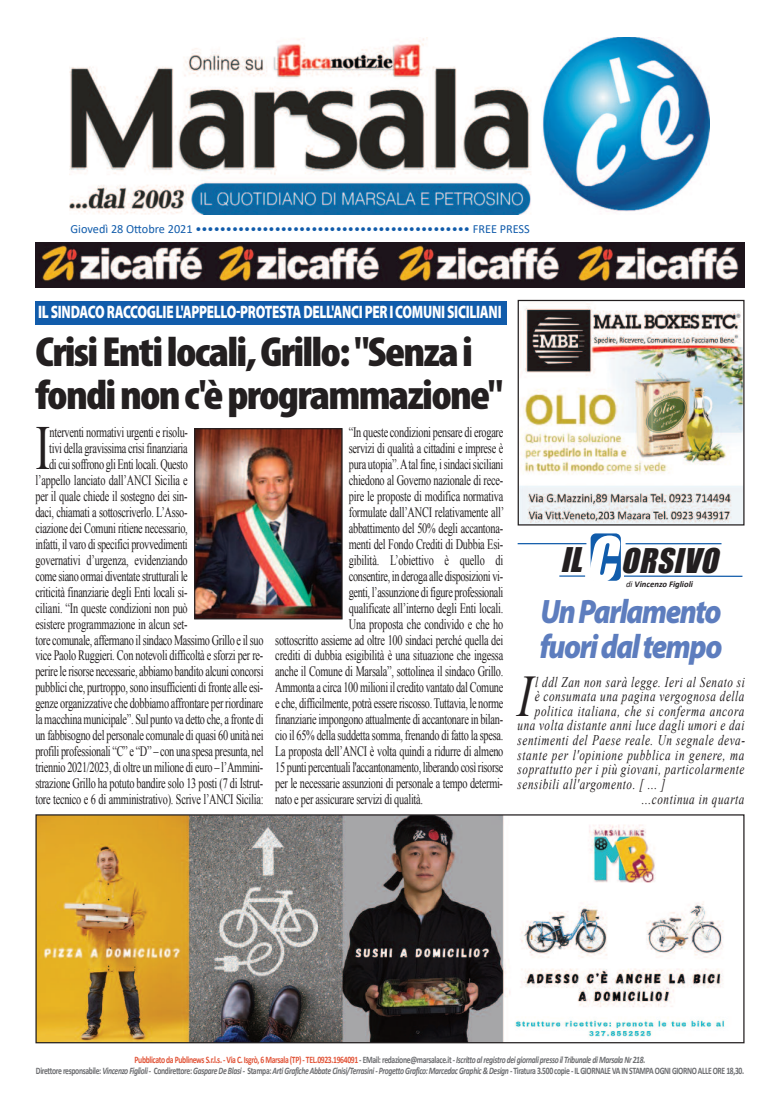
<style>
.page{position:relative;width:780px;height:1113px;background:#fff}
.page>*{position:absolute;margin:0;border:0;box-sizing:border-box;transform-origin:0 0}
.t1{font:62.62px "Times New Roman";color:#231f20;scale:.72 1}
.t2{font:italic 58.88px "Times New Roman";color:#231f20;scale:.76 1}
.t3{font:900 condensed 42.25px/42.9px "Myriad Pro";letter-spacing:-.04em;color:#231f20;scale:1.08 1}
.t4{font:italic 900 34px/34.8px "Myriad Pro";letter-spacing:-.05em;color:#5d7dbe;scale:.87 1}
.t5{font:italic 31.25px "Impact";color:#231f20}
.t6{font:900 18.12px "Myriad Pro";letter-spacing:-.02em;color:#fff;scale:.73 1}
.t7{font:italic 14.62px "Times New Roman";letter-spacing:.05em;color:#231f20;scale:.76 1}
.t8{font:14.38px "Times New Roman";letter-spacing:-.025em;color:#231f20;scale:.72 1}
.t9{font:12.38px "Calibri";color:#115cab}
.t10{font:italic 700 9.88px/11.1px "Calibri";letter-spacing:-.045em;color:#6c6d70;text-align:center;scale:.77 1}
.t11{font:italic 700 8.75px "Calibri";color:#231f20}
.s1{font-size:57px;color:#fff}
.s2{font-weight:400}
.s3{font-style:normal;color:#e15438}
.s4{font-style:normal}
</style>
<div class="page">
<img style="left:70px;top:38px;width:639px;height:176px">
<img style="left:35px;top:242px;width:709px;height:46px">
<div style="left:35px;top:301px;width:472px;height:24px;background:#115cab"></div>
<img style="left:519px;top:303px;width:223px;height:220px">
<div style="left:517px;top:300px;width:227px;height:225px;border:1px solid #231f20"></div>
<div style="left:590px;top:533px;width:30px;height:48px;background:#115cab;border-radius:5px"></div>
<hr style="left:624px;top:575px;width:118px;height:2px;background:#115cab">
<hr style="left:625px;top:543px;width:96px;height:1px;background:#115cab">
<hr style="left:559px;top:575px;width:26px;height:2px;background:#115cab">
<hr style="left:517px;top:543px;width:69px;height:1px;background:#115cab">
<img style="left:196px;top:430px;width:144px;height:187px">
<div style="left:194px;top:428px;width:148px;height:191px;border:1px solid #231f20"></div>
<img style="left:37px;top:816px;width:688px;height:225px">
<div style="left:35px;top:814px;width:709px;height:229px;border:1px solid #231f20"></div>
<p class="t9" style="left:71px;top:223px;width:461px">Giovedì 28 Ottobre 2021 ••••••••••••••••••••••••••••••••••••••••••••• FREE PRESS</p>
<p class="t6" style="left:38px;top:305px;width:636px">IL SINDACO RACCOGLIE L'APPELLO-PROTESTA DELL'ANCI PER I COMUNI SICILIANI</p>
<h3 class="t3" style="left:35px;top:334px;width:435px">CrisiEntilocali,Grillo:"Senzai fondinonc'èprogrammazione"</h3>
<h1 class="t1" style="left:35px;top:413px;width:22px">I</h1>
<p class="t8" style="left:50px;top:424px;width:194px">nterventi normativi urgenti e risolu-</p>
<p class="t8" style="left:49px;top:440px;width:194px">tivi della gravissima crisi finanziaria</p>
<p class="t8" style="left:49px;top:456px;width:194px">di cui soffrono gli Enti locali. Questo</p>
<p class="t8" style="left:35px;top:472px;width:213px">l’appello lanciato dall’ANCI Sicilia e</p>
<p class="t8" style="left:35px;top:488px;width:213px">per il quale chiede il sostegno dei sin-</p>
<p class="t8" style="left:35px;top:504px;width:213px">daci, chiamati a sottoscriverlo. L’Asso-</p>
<p class="t8" style="left:35px;top:520px;width:213px">ciazione dei Comuni ritiene necessario,</p>
<p class="t8" style="left:35px;top:536px;width:213px">infatti, il varo di specifici provvedimenti</p>
<p class="t8" style="left:35px;top:552px;width:213px">governativi d’urgenza, evidenziando</p>
<p class="t8" style="left:35px;top:568px;width:213px">come siano ormai diventate strutturali le</p>
<p class="t8" style="left:35px;top:584px;width:213px">criticità finanziarie degli Enti locali si-</p>
<p class="t8" style="left:35px;top:600px;width:213px">ciliani. “In queste condizioni non può</p>
<p class="t8" style="left:35px;top:616px;width:213px">esistere programmazione in alcun set-</p>
<p class="t8" style="left:35px;top:631px;width:318px">tore comunale, affermano il sindaco Massimo Grillo e il suo</p>
<p class="t8" style="left:35px;top:647px;width:318px">vice Paolo Ruggieri. Con notevoli difficoltà e sforzi per re-</p>
<p class="t8" style="left:35px;top:663px;width:318px">perire le risorse necessarie, abbiamo bandito alcuni concorsi</p>
<p class="t8" style="left:35px;top:679px;width:318px">pubblici che, purtroppo, sono insufficienti di fronte alle esi-</p>
<p class="t8" style="left:35px;top:695px;width:318px">genze organizzative che dobbiamo affrontare per riordinare</p>
<p class="t8" style="left:35px;top:711px;width:318px">la macchina municipale”. Sul punto va detto che, a fronte di</p>
<p class="t8" style="left:35px;top:727px;width:318px">un fabbisogno del personale comunale di quasi 60 unità nei</p>
<p class="t8" style="left:35px;top:743px;width:318px">profili professionali “C” e “D” – con una spesa presunta, nel</p>
<p class="t8" style="left:35px;top:759px;width:318px">triennio 2021/2023, di oltre un milione di euro – l’Ammini-</p>
<p class="t8" style="left:35px;top:775px;width:318px">strazione Grillo ha potuto bandire solo 13 posti (7 di Istrut-</p>
<p class="t8" style="left:35px;top:791px;width:318px">tore tecnico e 6 di amministrativo). Scrive l’ANCI Sicilia:</p>
<p class="t8" style="left:349px;top:424px;width:216px">“In queste condizioni pensare di erogare</p>
<p class="t8" style="left:349px;top:440px;width:216px">servizi di qualità a cittadini e imprese è</p>
<p class="t8" style="left:349px;top:456px;width:216px">pura utopia”.Atal fine, i sindaci siciliani</p>
<p class="t8" style="left:349px;top:472px;width:216px">chiedono al Governo nazionale di rece-</p>
<p class="t8" style="left:349px;top:488px;width:216px">pire le proposte di modifica normativa</p>
<p class="t8" style="left:349px;top:504px;width:217px">formulate dall’ANCI relativamente all’</p>
<p class="t8" style="left:349px;top:520px;width:216px">abbattimento del 50% degli accantona-</p>
<p class="t8" style="left:349px;top:536px;width:216px">menti del Fondo Crediti di Dubbia Esi-</p>
<p class="t8" style="left:349px;top:552px;width:216px">gibilità. L’obiettivo è quello di</p>
<p class="t8" style="left:349px;top:568px;width:216px">consentire, in deroga alle disposizioni vi-</p>
<p class="t8" style="left:349px;top:584px;width:216px">genti, l’assunzione di figure professionali</p>
<p class="t8" style="left:349px;top:600px;width:216px">qualificate all’interno degli Enti locali.</p>
<p class="t8" style="left:349px;top:616px;width:216px">Una proposta che condivido e che ho</p>
<p class="t8" style="left:275px;top:631px;width:318px">sottoscritto assieme ad oltre 100 sindaci perché quella dei</p>
<p class="t8" style="left:275px;top:647px;width:318px">crediti di dubbia esigibilità è una situazione che ingessa</p>
<p class="t8" style="left:275px;top:663px;width:318px">anche il Comune di Marsala”, sottolinea il sindaco Grillo.</p>
<p class="t8" style="left:275px;top:679px;width:318px">Ammonta a circa 100 milioni il credito vantato dal Comune</p>
<p class="t8" style="left:275px;top:695px;width:318px">e che, difficilmente, potrà essere riscosso. Tuttavia, le norme</p>
<p class="t8" style="left:275px;top:711px;width:318px">finanziarie impongono attualmente di accantonare in bilan-</p>
<p class="t8" style="left:275px;top:727px;width:318px">cio il 65% della suddetta somma, frenando di fatto la spesa.</p>
<p class="t8" style="left:275px;top:743px;width:318px">La proposta dell’ANCI è volta quindi a ridurre di almeno</p>
<p class="t8" style="left:275px;top:759px;width:318px">15 punti percentuali l'accantonamento, liberando così risorse</p>
<p class="t8" style="left:275px;top:775px;width:318px">per le necessarie assunzioni di personale a tempo determi-</p>
<p class="t8" style="left:275px;top:791px;width:207px">nato e per assicurare servizi di qualità.</p>
<h3 class="t5" style="left:560px;top:541px;width:164px">IL<span class="s1">C</span>ORSIVO</h3>
<p class="t11" style="left:626px;top:580px;width:68px"><span class="s2">di</span> Vincenzo Figlioli</p>
<h3 class="t4" style="left:539px;top:597px;width:211px">UnParlamento fuoridaltempo</h3>
<h2 class="t2" style="left:517px;top:663px;width:21px">I</h2>
<p class="t7" style="left:535px;top:673px;width:277px">l ddl Zan non sarà legge. Ieri al Senato si</p>
<p class="t7" style="left:535px;top:688px;width:277px">è consumata una pagina vergognosa della</p>
<p class="t7" style="left:535px;top:703px;width:277px">politica italiana, che si conferma ancora</p>
<p class="t7" style="left:517px;top:717px;width:300px">una volta distante anni luce dagli umori e dai</p>
<p class="t7" style="left:517px;top:732px;width:301px">sentimenti del Paese reale. Un segnale deva-</p>
<p class="t7" style="left:517px;top:746px;width:300px">stante per l'opinione pubblica in genere, ma</p>
<p class="t7" style="left:517px;top:761px;width:300px">soprattutto per i più giovani, particolarmente</p>
<p class="t7" style="left:517px;top:776px;width:196px">sensibili all'argomento. [ ... ]</p>
<p class="t7" style="left:641px;top:790px;width:137px">...continua in quarta</p>
<p class="t10" style="left:36px;top:1054px;width:921px"><span class="s3">Pubblicato da Publinews S.r.l.s. - Via C. Isgrò, 6 Marsala (TP) - TEL.0923.1964091</span> <span class="s4">- EMail: redazione@marsalace.it -</span> Iscritto al registro dei giornali presso il Tribunale di Marsala Nr 218.<br><span class="s4">Direttore responsabile:</span> Vincenzo Figlioli - <span class="s4">Condirettore:</span> Gaspare De Blasi - <span class="s4">Stampa:</span> Arti Grafiche Abbate Cinisi/Terrasini - Progetto Grafico: Marcedac Graphic &amp; Design - <span class="s4">Tiratura 3.500 copie - IL GIORNALE VA IN STAMPA OGNI GIORNO ALLE ORE 18,30.</span></p>
</div>
